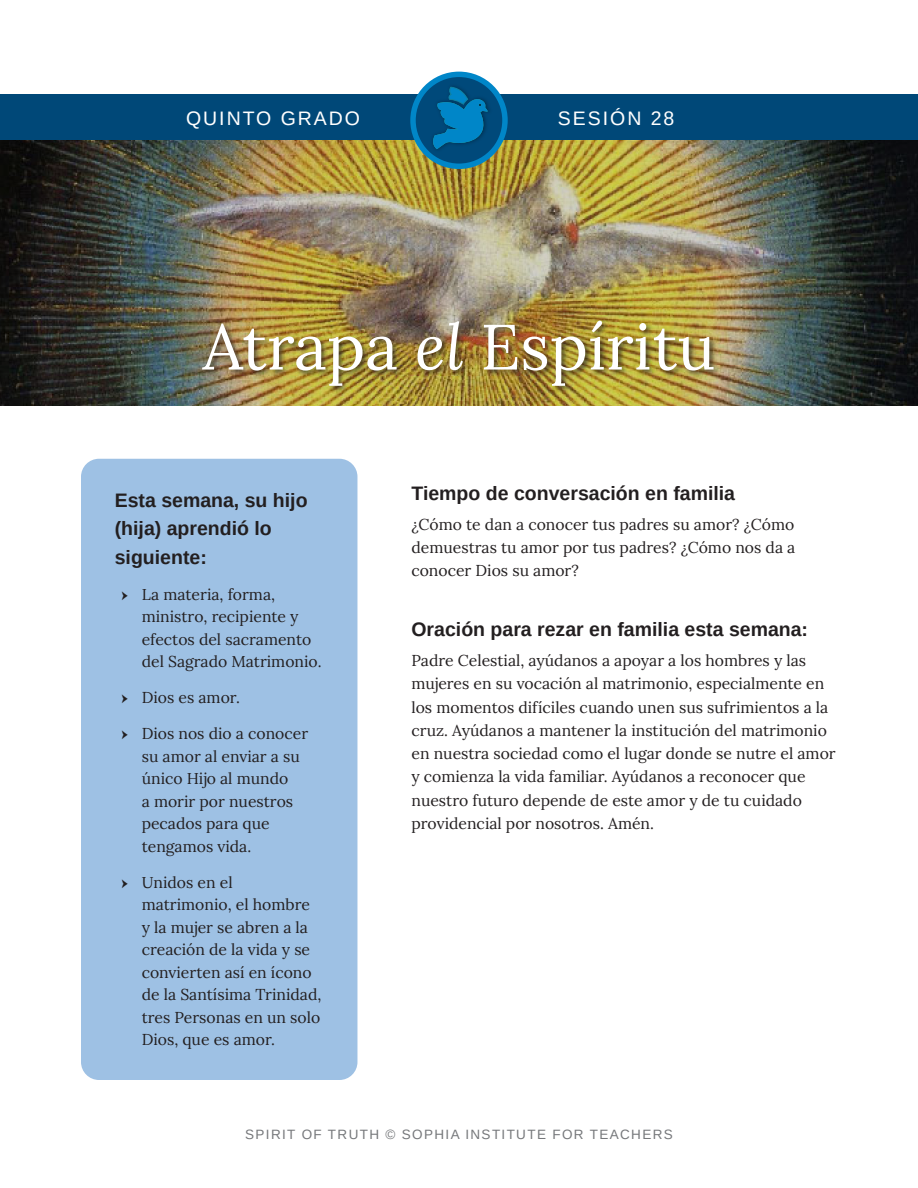
<style>
.page{position:relative;width:918px;height:1188px;background:#fff}
.page>*{position:absolute;margin:0;border:0;box-sizing:border-box;transform-origin:0 0}
.t1{font:63.9px "Lora";color:#fff}
.Subhead{font:700 19.5px/28.5px "Arimo";color:#231f20}
.Lesson_number{font:19.5px "Arimo";letter-spacing:.1em;color:#fff}
.Body_text{font:15.75px/22.5px "Lora";color:#231f20}
.t2{font:13.5px "Arimo";letter-spacing:.1em;color:#76787b}
.s1{font-style:italic}
.s2{font-family:"Minion Pro"}
</style>
<div class="page">
<img style="left:0;top:140px;width:918px;height:266px">
<div style="left:0;top:95px;width:918px;height:45px;background:#004878"></div>
<svg style="left:410px;top:72px;width:98px;height:97px"></svg>
<div style="left:81px;top:459px;width:276px;height:621px;background:#9ec1e4;border-radius:18px"></div>
<div style="left:201px;top:319px;width:521px;height:75px;background:#231f20;opacity:.7"></div>
<p class="Lesson_number" style="left:186px;top:105px;width:175px">QUINTO GRADO</p>
<p class="Lesson_number" style="left:558px;top:105px;width:118px">SESIÓN 28</p>
<p class="t1" style="left:203px;top:298px;width:514px">Atrapa <span class="s1">el</span> Espíritu</p>
<p class="Subhead" style="left:115px;top:486px;width:194px">Esta semana, su hijo (hija) aprendió lo siguiente:</p>
<p class="Body_text" style="left:142px;top:582px;width:181px;text-indent:-20px"><span class="s2">ӹ</span> La materia, forma, ministro, recipiente y efectos del sacramento del Sagrado Matrimonio.</p>
<p class="Body_text" style="left:122px;top:685px;width:120px"><span class="s2">ӹ</span> Dios es amor.</p>
<p class="Body_text" style="left:142px;top:721px;width:168px;text-indent:-20px"><span class="s2">ӹ</span> Dios nos dio a conocer su amor al enviar a su único Hijo al mundo<br>a morir por nuestros pecados para que tengamos vida.</p>
<p class="Body_text" style="left:142px;top:870px;width:181px;text-indent:-20px"><span class="s2">ӹ</span> Unidos en el matrimonio, el hombre y la mujer se abren a la creación de la vida y se convierten así en ícono de la Santísima Trinidad, tres Personas en un solo<br>Dios, que es amor.</p>
<p class="Subhead" style="left:411px;top:479px;width:325px">Tiempo de conversación en familia</p>
<p class="Body_text" style="left:411px;top:512px;width:385px;line-height:23.2px;text-align:justify">¿Cómo te dan a conocer tus padres su amor? ¿Cómo demuestras tu amor por tus padres? ¿Cómo nos da a conocer Dios su amor?</p>
<p class="Subhead" style="left:411px;top:615px;width:398px">Oración para rezar en familia esta semana:</p>
<p class="Body_text" style="left:411px;top:648px;width:426px;line-height:23.2px">Padre Celestial, ayúdanos a apoyar a los hombres y las mujeres en su vocación al matrimonio, especialmente en los momentos difíciles cuando unen sus sufrimientos a la cruz. Ayúdanos a mantener la institución del matrimonio en nuestra sociedad como el lugar donde se nutre el amor y comienza la vida familiar. Ayúdanos a reconocer que nuestro futuro depende de este amor y de tu cuidado providencial por nosotros. Amén.</p>
<p class="t2" style="left:245px;top:1126px;width:429px">SPIRIT OF TRUTH © SOPHIA INSTITUTE FOR TEACHERS</p>
</div>
